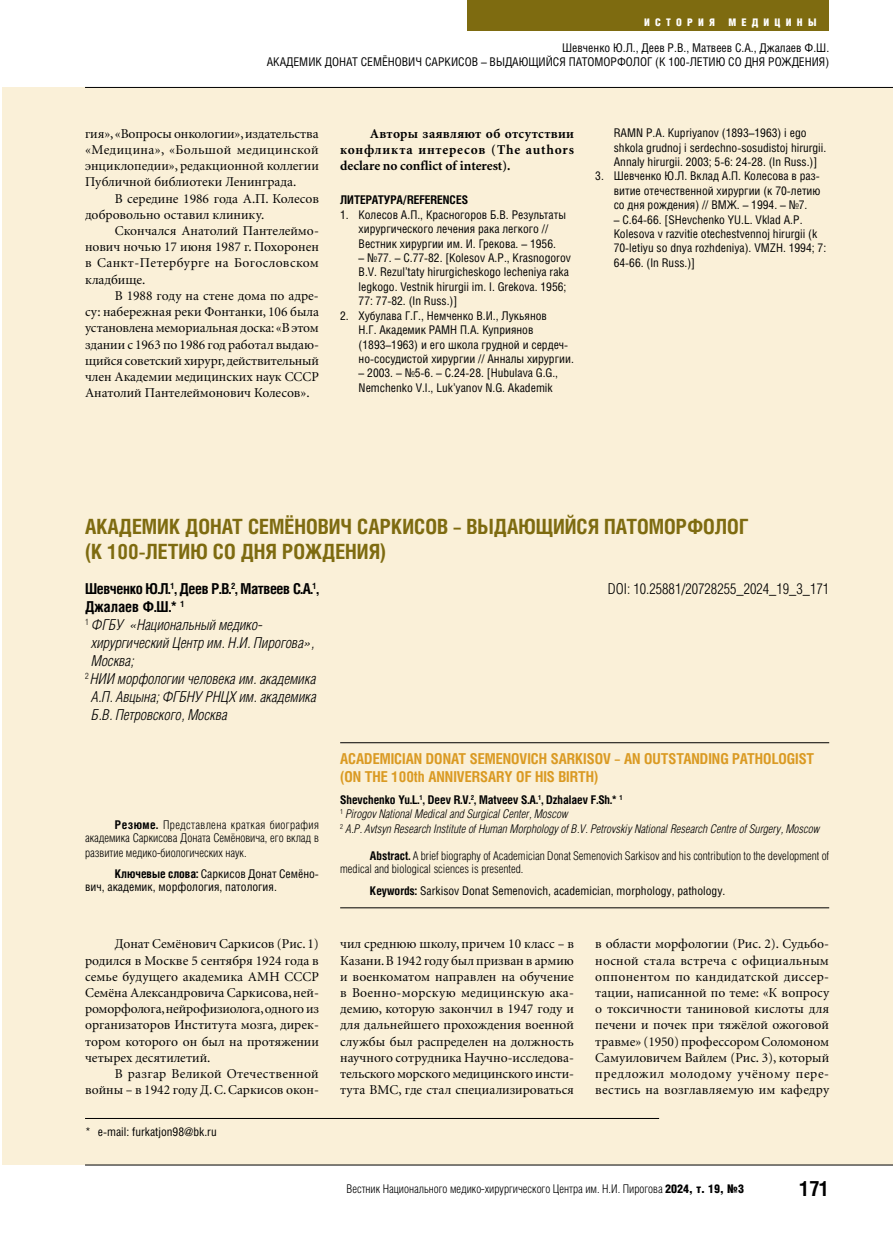
<style>
.page{position:relative;width:893px;height:1234px;background:#fff}
.page>*{position:absolute;margin:0;border:0;box-sizing:border-box;transform-origin:0 0}
.article_title{font:700 21px "Helios Cond";color:#7e6b10}
.t1{font:700 21px "Helios Cond";color:#000}
.author_institution{font:italic 300 15px "Helios Cond";color:#000}
.article_title_lat{font:700 15px/18px "Helios Cond";color:#da9a23}
.author_name{font:700 15px/18px "Helios Cond";letter-spacing:-.025em;color:#000}
.DOI{font:300 15px "Helios Cond";color:#000}
.main_text_material{font:13.5px/16.2px "Minion Cyr";color:#000;text-align:justify}
.main_text_material-2{font:700 13.5px/16.2px "Minion Cyr";color:#000;text-align:justify}
.main_text_material-3{font:13.5px/16.2px "Minion Cyr";letter-spacing:.02em;color:#000;text-align:right}
.literature{font:12px/14.4px "Helios Cond";color:#000}
.Abstract_lat{font:300 12px/13.5px "Helios Cond";color:#000}
.author_institution_lat{font:italic 300 12px "Helios Cond";color:#000}
.Abstract{font:300 12px/13.5px "Helios Cond";color:#000;text-align:right}
.keywords{font:12px/13.5px "Helios Cond";color:#000}
.keywords_lat{font:12px "Helios Cond";color:#000}
.author_name_lat{font:700 12px "Helios Cond";color:#000}
.references_rule{font:12px "Helios Cond";color:#000}
.literature-2{font:700 12px "Helios Cond";color:#000}
.t2{font:900 10.5px "Helios Cond";letter-spacing:.5em;color:#fff}
.s1{font-weight:700}
.s2{font-weight:900}
</style>
<div class="page">
<div style="left:2px;top:87px;width:891px;height:1077px;background:#faf0d8"></div>
<hr style="left:85px;top:1164px;width:808px;height:1px;background:#000">
<hr style="left:85px;top:87px;width:808px;height:1px;background:#000">
<div style="left:468px;top:0;width:361px;height:30px;background:#7e6b10"></div>
<hr style="left:85px;top:1117px;width:574px;height:1px;background:#000">
<hr style="left:340px;top:742px;width:489px;height:1px;background:#000">
<hr style="left:340px;top:907px;width:489px;height:1px;background:#000">
<p class="t2" style="left:644px;top:16px;width:73px">ИСТОРИЯ</p>
<p class="t2" style="left:728px;top:16px;width:90px">МЕДИЦИНЫ</p>
<p class="literature" style="left:562px;top:40px;width:268px">Шевченко Ю.Л., Деев Р.В., Матвеев С.А., Джалаев Ф.Ш.</p>
<p class="literature" style="left:267px;top:55px;width:564px">АКАДЕМИК ДОНАТ СЕМЁНОВИЧ САРКИСОВ – ВЫДАЮЩИЙСЯ ПАТОМОРФОЛОГ (К 100-ЛЕТИЮ СО ДНЯ РОЖДЕНИЯ)</p>
<p class="main_text_material" style="left:85px;top:125px;width:235px">гия», «Вопросы онкологии», издательства «Медицина», «Большой медицинской энциклопедии», редакционной коллегии Публичной библиотеки Ленинграда.</p>
<p class="main_text_material" style="left:85px;top:190px;width:235px;text-indent:30px">В середине 1986 года А.П. Колесов добровольно оставил клинику.</p>
<p class="main_text_material" style="left:85px;top:222px;width:235px;text-indent:30px">Скончался Анатолий Пантелеймо&shy;нович ночью 17 июня 1987 г. Похоронен в Санкт-Петербурге на Богословском кладбище.</p>
<p class="main_text_material" style="left:85px;top:287px;width:235px;text-indent:30px">В 1988 году на стене дома по адре&shy;су: набережная реки Фонтанки, 106 была установлена мемориальная доска: «В этом здании с 1963 по 1986 год работал выдаю&shy;щийся советский хирург, действительный член Академии медицинских наук СССР Анатолий Пантелеймонович Колесов».</p>
<p class="main_text_material-2" style="left:340px;top:125px;width:235px;text-indent:30px">Авторы заявляют об отсутствии конфликта интересов (The authors declare no conflict of interest).</p>
<p class="literature-2" style="left:340px;top:193px;width:129px">ЛИТЕРАТУРА/REFERENCES</p>
<p class="literature" style="left:359px;top:207px;width:209px;text-indent:-18px">1. Колесов А.П., Красногоров Б.В. Результаты хирургического лечения рака легкого //<br>Вестник хирургии им. И. Грекова. – 1956.</p>
<p class="literature" style="left:359px;top:250px;width:214px">– №77. – С.77-82. [Kolesov A.P., Krasnogorov B.V. Rezul’taty hirurgicheskogo lecheniya raka legkogo. Vestnik hirurgii im. I. Grekova. 1956; 77: 77-82. (In Russ.)]</p>
<p class="literature" style="left:359px;top:308px;width:217px;text-indent:-18px">2. Хубулава Г.Г., Немченко В.И., Лукьянов<br>Н.Г. Академик РАМН П.А. Куприянов (1893–1963) и его школа грудной и сердеч&shy;но-сосудистой хирургии // Анналы хирургии.</p>
<p class="literature" style="left:359px;top:365px;width:201px">– 2003. – №5-6. – С.24-28. [Hubulava G.G.,<br>Nemchenko V.I., Luk’yanov N.G. Akademik</p>
<p class="literature" style="left:614px;top:125px;width:214px">RAMN P.A. Kupriyanov (1893–1963) i ego shkola grudnoj i serdechno-sosudistoj hirurgii.<br>Annaly hirurgii. 2003; 5-6: 24-28. (In Russ.)]</p>
<p class="literature" style="left:614px;top:169px;width:208px;text-align:justify;text-indent:-18px">3. Шевченко Ю.Л. Вклад А.П. Колесова в раз&shy;витие отечественной хирургии (к 70-летию со дня рождения) // ВМЖ. – 1994. – №7.</p>
<p class="literature" style="left:614px;top:212px;width:214px">– С.64-66. [SHevchenko YU.L. Vklad A.P.<br>Kolesova v razvitie otechestvennoj hirurgii (k 70-letiyu so dnya rozhdeniya). VMZH. 1994; 7:<br>64-66. (In Russ.)]</p>
<p class="article_title" style="left:85px;top:513px;width:665px">АКАДЕМИК ДОНАТ СЕМЁНОВИЧ САРКИСОВ – ВЫДАЮЩИЙСЯ ПАТОМОРФОЛОГ</p>
<p class="article_title" style="left:85px;top:539px;width:303px">(К 100-ЛЕТИЮ СО ДНЯ РОЖДЕНИЯ)</p>
<p class="author_name" style="left:85px;top:579px;width:235px">Шевченко Ю.Л.<sup>1</sup>, Деев Р.В.<sup>2</sup>, Матвеев С.А.<sup>1</sup>,<br>Джалаев Ф.Ш.* <sup>1</sup></p>
<p class="author_institution" style="left:85px;top:616px;width:179px"><sup>1</sup> ФГБУ «Национальный медико-</p>
<p class="author_institution" style="left:91px;top:634px;width:224px">хирургический Центр им. Н.И. Пирогова»,</p>
<p class="author_institution" style="left:91px;top:652px;width:44px">Москва;</p>
<p class="author_institution" style="left:85px;top:670px;width:233px"><sup>2</sup> НИИ морфологии человека им. академика</p>
<p class="author_institution" style="left:91px;top:688px;width:227px">А.П. Авцына; ФГБНУ РНЦХ им. академика</p>
<p class="author_institution" style="left:91px;top:706px;width:138px">Б.В. Петровского, Москва</p>
<p class="DOI" style="left:608px;top:580px;width:223px">DOI: 10.25881/20728255_2024_19_3_171</p>
<p class="Abstract" style="left:85px;top:817px;width:235px"><span class="s1">Резюме.</span> Представлена краткая биография академика Саркисова Доната Семёновича, его вклад в</p>
<p class="Abstract" style="left:85px;top:845px;width:163px">развитие медико-биологических наук.</p>
<p class="keywords" style="left:85px;top:866px;width:235px;text-indent:30px"><span class="s1">Ключевые слова:</span> Саркисов Донат Семёно&shy;вич, академик, морфология, патология.</p>
<p class="main_text_material" style="left:85px;top:935px;width:235px;text-indent:30px">Донат Семёнович Саркисов (Рис. 1) родился в Москве 5 сентября 1924 года в семье будущего академика АМН СССР Семёна Александровича Саркисова, ней&shy;роморфолога, нейрофизиолога, одного из организаторов Института мозга, дирек&shy;тором которого он был на протяжении четырех десятилетий.</p>
<p class="main_text_material-3" style="left:85px;top:1065px;width:235px">В разгар Великой Отечественной войны – в 1942 году Д. С. Саркисов окон-</p>
<p class="references_rule" style="left:85px;top:1124px;width:133px">* е-mail: furkatjon98@bk.ru</p>
<p class="article_title_lat" style="left:340px;top:749px;width:476px">ACADEMICIAN DONAT SEMENOVICH SARKISOV – AN OUTSTANDING PATHOLOGIST (ON THE 100th ANNIVERSARY OF HIS BIRTH)</p>
<p class="author_name_lat" style="left:340px;top:792px;width:284px">Shevchenko Yu.L.<sup>1</sup>, Deev R.V.<sup>2</sup>, Matveev S.A.<sup>1</sup>, Dzhalaev F.Sh.* <sup>1</sup></p>
<p class="author_institution_lat" style="left:340px;top:807px;width:229px"><sup>1</sup> Pirogov National Medical and Surgical Center, Moscow</p>
<p class="author_institution_lat" style="left:340px;top:821px;width:481px"><sup>2</sup> A.P. Avtsyn Research Institute of Human Morphology of B.V. Petrovskiy National Research Centre of Surgery, Moscow</p>
<p class="Abstract_lat" style="left:340px;top:848px;width:491px;text-indent:30px"><span class="s1">Abstract.</span> А brief biography of Academician Donat Semenovich Sarkisov and his contribution to the development of medical and biological sciences is presented.</p>
<p class="keywords_lat" style="left:370px;top:883px;width:357px"><span class="s1">Keywords:</span> Sarkisov Donat Semenovich, academician, morphology, pathology.</p>
<p class="main_text_material" style="left:340px;top:935px;width:235px">чил среднюю школу, причем 10 класс – в Казани. В 1942 году был призван в армию и военкоматом направлен на обучение в Военно-морскую медицинскую ака&shy;демию, которую закончил в 1947 году и для дальнейшего прохождения военной службы был распределен на должность научного сотрудника Научно-исследова&shy;тельского морского медицинского инсти&shy;тута ВМС, где стал специализироваться</p>
<p class="main_text_material" style="left:595px;top:935px;width:235px">в области морфологии (Рис. 2). Судьбо&shy;носной стала встреча с официальным оппонентом по кандидатской диссер&shy;тации, написанной по теме: «К вопросу о токсичности таниновой кислоты для печени и почек при тяжёлой ожоговой травме» (1950) профессором Соломоном Самуиловичем Вайлем (Рис. 3), который предложил молодому учёному пере&shy;вестись на возглавляемую им кафедру</p>
<p class="Abstract_lat" style="left:346px;top:1181px;width:399px">Вестник Национального медико-хирургического Центра им. Н.И. Пирогова <span class="s2">2024, т. 19, №3</span></p>
<p class="t1" style="left:799px;top:1175px;width:31px">171</p>
</div>
